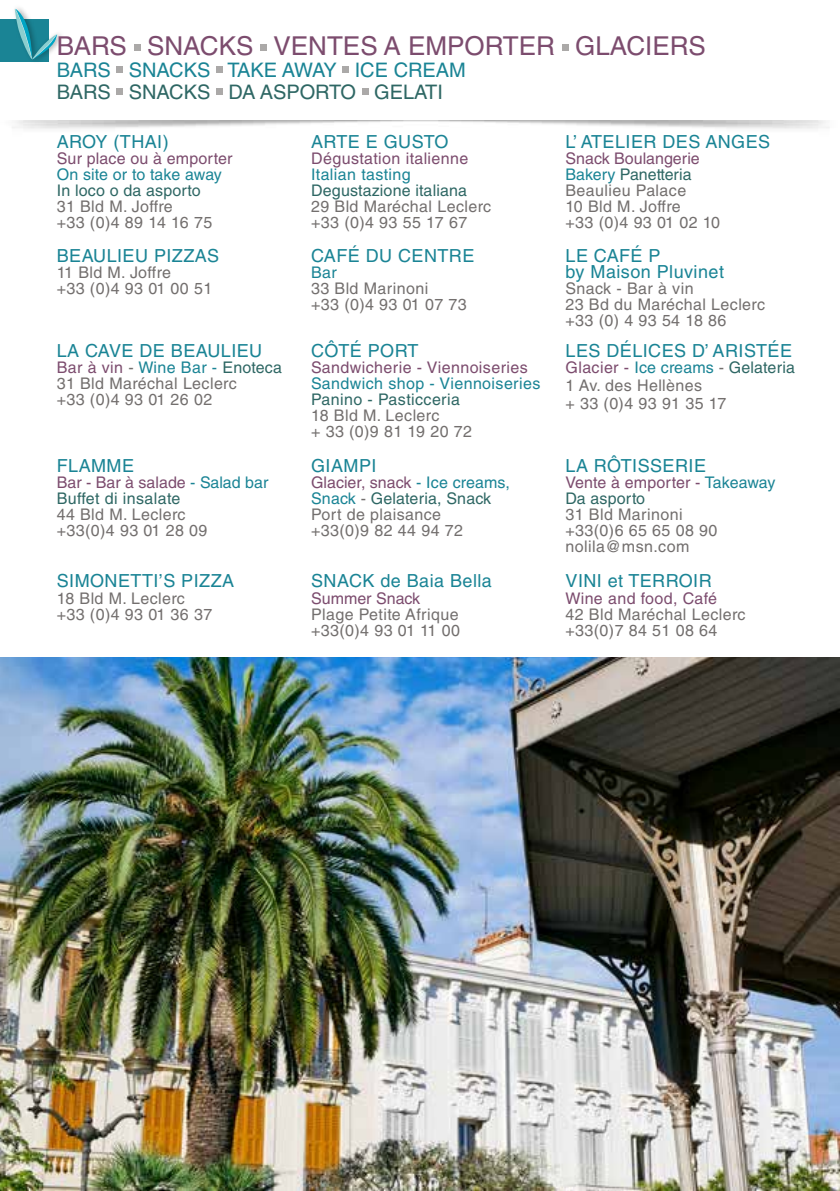
<style>
.page{position:relative;width:840px;height:1191px;background:#fff}
.page>*{position:absolute;margin:0;border:0;box-sizing:border-box;transform-origin:0 0}
.t1{font:26px "Helvetica LT Std";color:#7c4c6e}
.t2{font:20px "Helvetica LT Std";color:#1a8495}
.t3{font:20px "Helvetica LT Std";color:#2e6764}
.t4{font:18px/16px "Helvetica LT Std";letter-spacing:.025em;color:#1a8495}
.t5{font:16px/16px "Helvetica LT Std";letter-spacing:.025em;color:#736f6e}
.t6{font:16px/16px "Helvetica LT Std";letter-spacing:.015em;color:#7c4c6e}
.t7{font:16px/16px "Helvetica LT Std";letter-spacing:.01em;color:#2e6764}
.t8{font:16px/16px "Helvetica LT Std";color:#736f6e}
.t9{font:16px "Helvetica LT Std";letter-spacing:.025em;color:#1a8495}
.t10{font:16px "Helvetica LT Std";letter-spacing:-.005em;color:#1a8495}
.s1{color:#7c4c6e}
.s2{color:#1a8495}
.s3{color:#2e6764}
</style>
<div class="page">
<div style="left:0;top:19px;width:49px;height:43px;background:#1a8495"></div>
<div style="left:12px;top:4px;width:53px;height:60px;background:#000;opacity:.3"></div>
<svg style="left:15px;top:8px;width:43px;height:51px"></svg>
<div style="left:134px;top:44px;width:6px;height:7px;background:#aba9a8"></div>
<div style="left:260px;top:44px;width:7px;height:7px;background:#aba9a8"></div>
<div style="left:561px;top:44px;width:7px;height:7px;background:#aba9a8"></div>
<div style="left:116px;top:66px;width:7px;height:7px;background:#aba9a8"></div>
<div style="left:216px;top:66px;width:7px;height:7px;background:#aba9a8"></div>
<div style="left:342px;top:66px;width:7px;height:7px;background:#aba9a8"></div>
<div style="left:116px;top:88px;width:7px;height:7px;background:#aba9a8"></div>
<div style="left:216px;top:88px;width:7px;height:7px;background:#aba9a8"></div>
<div style="left:361px;top:88px;width:7px;height:7px;background:#aba9a8"></div>
<img style="left:0;top:658px;width:839px;height:533px">
<h1 class="t1" style="left:57px;top:31px;width:650px">BARS SNACKS VENTES A EMPORTER GLACIERS</h1>
<p class="t2" style="left:57px;top:58px;width:410px">BARS SNACKS TAKE AWAY ICE CREAM</p>
<p class="t3" style="left:57px;top:80px;width:387px">BARS SNACKS DA ASPORTO GELATI</p>
<p class="t4" style="left:57px;top:134px;width:113px">AROY (THAI)</p>
<p class="t6" style="left:57px;top:151px;width:177px">Sur place ou à emporter</p>
<p class="t10" style="left:57px;top:165px;width:166px">On site or to take away</p>
<p class="t7" style="left:57px;top:183px;width:145px">In loco o da asporto</p>
<p class="t5" style="left:57px;top:199px;width:157px">31 Bld M. Joffre<br>+33 (0)4 89 14 16 75</p>
<p class="t4" style="left:311px;top:134px;width:139px">ARTE E GUSTO</p>
<p class="t6" style="left:311px;top:151px;width:159px">Dégustation italienne</p>
<p class="t9" style="left:311px;top:165px;width:101px">Italian tasting</p>
<p class="t7" style="left:311px;top:183px;width:157px">Degustazione italiana</p>
<p class="t5" style="left:311px;top:199px;width:181px">29 Bld Maréchal Leclerc +33 (0)4 93 55 17 67</p>
<p class="t4" style="left:565px;top:134px;width:206px">L’ ATELIER DES ANGES</p>
<p class="t8" style="left:565px;top:151px;width:156px"><span class="s1">Snack Boulangerie<br></span><span class="s2">Bakery</span> <span class="s3">Panetteria<br></span>Beaulieu Palace<br>10 Bld M. Joffre<br>+33 (0)4 93 01 02 10</p>
<p class="t4" style="left:57px;top:247px;width:164px">BEAULIEU PIZZAS</p>
<p class="t5" style="left:57px;top:264px;width:157px">11 Bld M. Joffre<br>+33 (0)4 93 01 00 51</p>
<p class="t4" style="left:57px;top:342px;width:207px">LA CAVE DE BEAULIEU</p>
<p class="t5" style="left:57px;top:359px;width:226px"><span class="s1">Bar à vin</span> - <span class="s2">Wine Bar -</span> <span class="s3">Enoteca<br></span>31 Bld Maréchal Leclerc<br>+33 (0)4 93 01 26 02</p>
<p class="t4" style="left:57px;top:458px;width:79px">FLAMME</p>
<p class="t7" style="left:57px;top:474px;width:213px"><span class="s1">Bar - Bar à salade</span> <span class="s2">- Salad bar<br></span>Buffet di insalate</p>
<p class="t5" style="left:57px;top:506px;width:152px">44 Bld M. Leclerc +33(0)4 93 01 28 09</p>
<p class="t4" style="left:57px;top:573px;width:179px">SIMONETTI’S PIZZA</p>
<p class="t5" style="left:57px;top:590px;width:157px">18 Bld M. Leclerc +33 (0)4 93 01 36 37</p>
<p class="t4" style="left:311px;top:247px;width:165px">CAFÉ DU CENTRE</p>
<p class="t9" style="left:311px;top:263px;width:27px">Bar</p>
<p class="t5" style="left:311px;top:280px;width:157px">33 Bld Marinoni<br>+33 (0)4 93 01 07 73</p>
<p class="t4" style="left:311px;top:342px;width:109px">CÔTÉ PORT</p>
<p class="t6" style="left:311px;top:359px;width:218px">Sandwicherie - Viennoiseries</p>
<p class="t9" style="left:311px;top:374px;width:231px">Sandwich shop - Viennoiseries</p>
<p class="t7" style="left:311px;top:391px;width:150px">Panino - Pasticceria</p>
<p class="t5" style="left:311px;top:407px;width:162px">18 Bld M. Leclerc<br>+ 33 (0)9 81 19 20 72</p>
<p class="t4" style="left:311px;top:458px;width:67px">GIAMPI</p>
<p class="t5" style="left:311px;top:474px;width:200px"><span class="s1">Glacier, snack</span> <span class="s2">- Ice creams,<br>Snack</span> - <span class="s3">Gelateria, Snack<br></span>Port de plaisance<br>+33(0)9 82 44 94 72</p>
<p class="t4" style="left:311px;top:573px;width:182px">SNACK de Baia Bella</p>
<p class="t6" style="left:311px;top:590px;width:111px">Summer Snack</p>
<p class="t5" style="left:311px;top:606px;width:150px">Plage Petite Afrique +33(0)4 93 01 11 00</p>
<p class="t4" style="left:565px;top:247px;width:160px">LE CAFÉ P<br>by Maison Pluvinet</p>
<p class="t5" style="left:565px;top:280px;width:201px">Snack - Bar à vin<br>23 Bd du Maréchal Leclerc +33 (0) 4 93 54 18 86</p>
<p class="t4" style="left:565px;top:342px;width:228px">LES DÉLICES D’ ARISTÉE</p>
<p class="t5" style="left:565px;top:358px;width:231px;line-height:18px"><span class="s1">Glacier -</span> <span class="s2">Ice creams</span> - <span class="s3">Gelateria<br></span>1 Av. des Hellènes<br>+ 33 (0)4 93 91 35 17</p>
<p class="t4" style="left:565px;top:458px;width:142px">LA RÔTISSERIE</p>
<p class="t6" style="left:565px;top:474px;width:211px">Vente à emporter - <span class="s2">Takeaway<br></span><span class="s3">Da asporto</span></p>
<p class="t5" style="left:565px;top:506px;width:153px">31 Bld Marinoni +33(0)6 65 65 08 90 nolila@msn.com</p>
<p class="t4" style="left:565px;top:573px;width:148px">VINI et TERROIR</p>
<p class="t6" style="left:565px;top:590px;width:153px">Wine and food, Café</p>
<p class="t5" style="left:565px;top:606px;width:181px">42 Bld Maréchal Leclerc +33(0)7 84 51 08 64</p>
</div>
